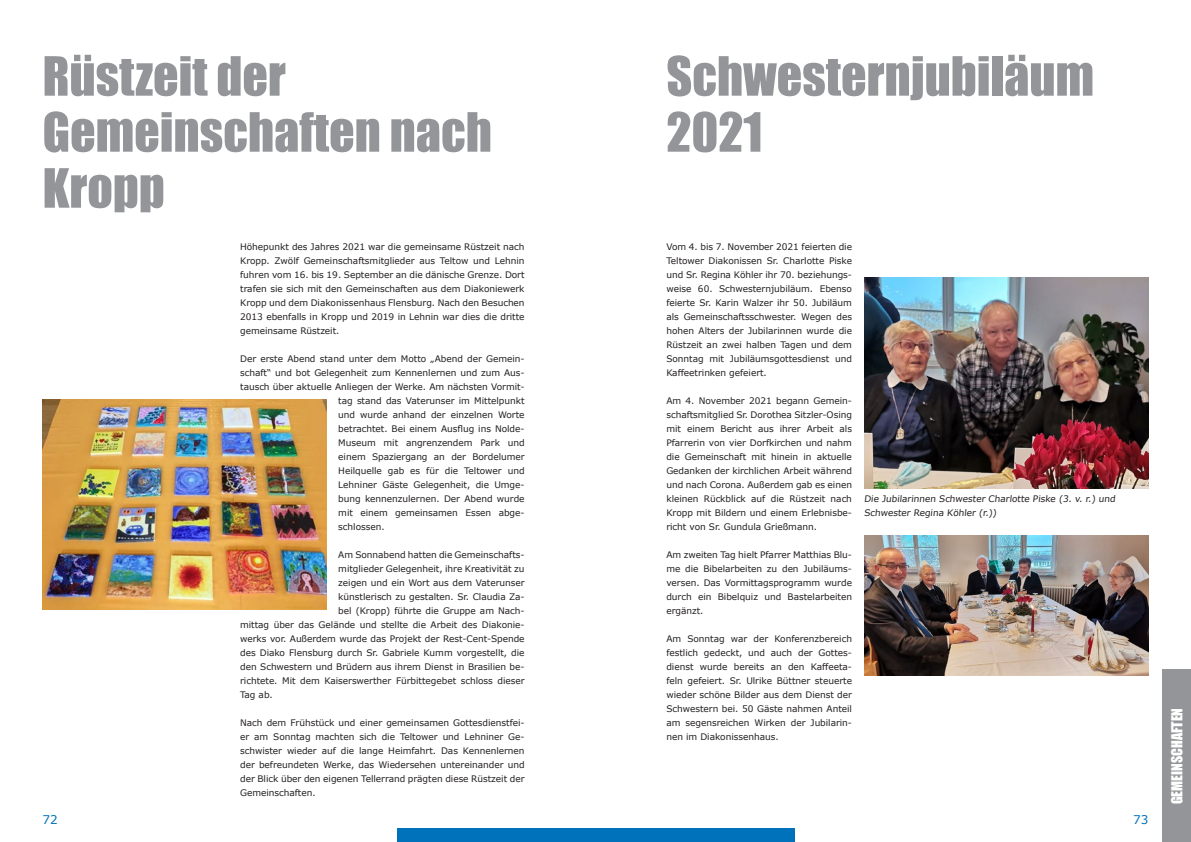
<style>
.page{position:relative;width:1191px;height:842px;background:#fff}
.page>*{position:absolute;margin:0;border:0;box-sizing:border-box;transform-origin:0 0}
.t1{font:50px/56px "Impact";color:#939598}
.t2{font:14px "Impact";color:#fff}
.t3{font:12px "Verdana";color:#0072bc}
.t4{font:9px/14px "Verdana";letter-spacing:-.005em;color:#231f20;text-align:justify}
</style>
<div class="page">
<div style="left:396px;top:828px;width:398px;height:14px;background:#0072bc"></div>
<img style="left:43px;top:399px;width:284px;height:210px">
<img style="left:864px;top:535px;width:284px;height:140px">
<div style="left:1162px;top:670px;width:29px;height:172px;background:#939598"></div>
<img style="left:864px;top:278px;width:284px;height:211px">
<h1 class="t1" style="left:43px;top:47px;width:451px">Rüstzeit der<br>Gemeinschaften nach<br>Kropp</h1>
<h1 class="t1" style="left:666px;top:47px;width:429px">Schwesternjubiläum<br>2021</h1>
<p class="t4" style="left:240px;top:239px;width:286px">Höhepunkt des Jahres 2021 war die gemeinsame Rüstzeit nach Kropp. Zwölf Gemeinschaftsmitglieder aus Teltow und Lehnin fuhren vom 16. bis 19. September an die dänische Grenze. Dort trafen sie sich mit den Gemeinschaften aus dem Diakoniewerk Kropp und dem Diakonissenhaus Flensburg. Nach den Besuchen 2013 ebenfalls in Kropp und 2019 in Lehnin war dies die dritte gemeinsame Rüstzeit.</p>
<p class="t4" style="left:240px;top:351px;width:286px">Der erste Abend stand unter dem Motto „Abend der Gemein-</p>
<p class="t4" style="left:240px;top:365px;width:286px">schaft“ und bot Gelegenheit zum Kennenlernen und zum Aus-</p>
<p class="t4" style="left:240px;top:379px;width:286px">tausch über aktuelle Anliegen der Werke. Am nächsten Vormit-</p>
<p class="t4" style="left:338px;top:393px;width:188px">tag stand das Vaterunser im Mittelpunkt</p>
<p class="t4" style="left:338px;top:407px;width:188px">und wurde anhand der einzelnen Worte</p>
<p class="t4" style="left:338px;top:421px;width:188px">betrachtet. Bei einem Ausflug ins Nolde-</p>
<p class="t4" style="left:338px;top:435px;width:188px">Museum mit angrenzendem Park und</p>
<p class="t4" style="left:338px;top:449px;width:188px">einem Spaziergang an der Bordelumer</p>
<p class="t4" style="left:338px;top:463px;width:188px">Heilquelle gab es für die Teltower und</p>
<p class="t4" style="left:338px;top:477px;width:188px">Lehniner Gäste Gelegenheit, die Umge-</p>
<p class="t4" style="left:338px;top:491px;width:188px">bung kennenzulernen. Der Abend wurde</p>
<p class="t4" style="left:338px;top:505px;width:188px">mit einem gemeinsamen Essen abge-</p>
<p class="t4" style="left:338px;top:519px;width:48px">schlossen.</p>
<p class="t4" style="left:338px;top:547px;width:188px">Am Sonnabend hatten die Gemeinschafts-</p>
<p class="t4" style="left:338px;top:561px;width:188px">mitglieder Gelegenheit, ihre Kreativität zu</p>
<p class="t4" style="left:338px;top:575px;width:188px">zeigen und ein Wort aus dem Vaterunser</p>
<p class="t4" style="left:338px;top:589px;width:188px">künstlerisch zu gestalten. Sr. Claudia Za-</p>
<p class="t4" style="left:338px;top:603px;width:188px">bel (Kropp) führte die Gruppe am Nach-</p>
<p class="t4" style="left:240px;top:617px;width:286px">mittag über das Gelände und stellte die Arbeit des Diakonie-</p>
<p class="t4" style="left:240px;top:631px;width:286px">werks vor. Außerdem wurde das Projekt der Rest-Cent-Spende</p>
<p class="t4" style="left:240px;top:645px;width:286px">des Diako Flensburg durch Sr. Gabriele Kumm vorgestellt, die</p>
<p class="t4" style="left:240px;top:659px;width:286px">den Schwestern und Brüdern aus ihrem Dienst in Brasilien be-</p>
<p class="t4" style="left:240px;top:673px;width:286px">richtete. Mit dem Kaiserswerther Fürbittegebet schloss dieser</p>
<p class="t4" style="left:240px;top:687px;width:34px">Tag ab.</p>
<p class="t4" style="left:240px;top:715px;width:286px">Nach dem Frühstück und einer gemeinsamen Gottesdienstfei&shy;er am Sonntag machten sich die Teltower und Lehniner Ge&shy;schwister wieder auf die lange Heimfahrt. Das Kennenlernen der befreundeten Werke, das Wiedersehen untereinander und der Blick über den eigenen Tellerrand prägten diese Rüstzeit der Gemeinschaften.</p>
<h2 class="t2" style="left:1166px;top:804px;width:98px;rotate:-90deg">GEMEINSCHAFTEN</h2>
<p class="t4" style="left:666px;top:239px;width:187px">Vom 4. bis 7. November 2021 feierten die Teltower Diakonissen Sr. Charlotte Piske und Sr. Regina Köhler ihr 70. beziehungs&shy;weise 60. Schwesternjubiläum. Ebenso feierte Sr. Karin Walzer ihr 50. Jubiläum als Gemeinschaftsschwester. Wegen des hohen Alters der Jubilarinnen wurde die Rüstzeit an zwei halben Tagen und dem Sonntag mit Jubiläumsgottesdienst und Kaffeetrinken gefeiert.</p>
<p class="t4" style="left:666px;top:393px;width:187px">Am 4. November 2021 begann Gemein&shy;schaftsmitglied Sr. Dorothea Sitzler-Osing mit einem Bericht aus ihrer Arbeit als Pfarrerin von vier Dorfkirchen und nahm die Gemeinschaft mit hinein in aktuelle Gedanken der kirchlichen Arbeit während und nach Corona. Außerdem gab es einen kleinen Rückblick auf die Rüstzeit nach Kropp mit Bildern und einem Erlebnisbe&shy;richt von Sr. Gundula Grießmann.</p>
<p class="t4" style="left:666px;top:547px;width:187px">Am zweiten Tag hielt Pfarrer Matthias Blu&shy;me die Bibelarbeiten zu den Jubiläums&shy;versen. Das Vormittagsprogramm wurde durch ein Bibelquiz und Bastelarbeiten ergänzt.</p>
<p class="t4" style="left:666px;top:631px;width:187px">Am Sonntag war der Konferenzbereich festlich gedeckt, und auch der Gottes&shy;dienst wurde bereits an den Kaffeeta&shy;feln gefeiert. Sr. Ulrike Büttner steuerte wieder schöne Bilder aus dem Dienst der Schwestern bei. 50 Gäste nahmen Anteil am segensreichen Wirken der Jubilarin&shy;nen im Diakonissenhaus.</p>
<p class="t4" style="left:864px;top:491px;width:254px">Die Jubilarinnen Schwester Charlotte Piske (3. v. r.) und<br>Schwester Regina Köhler (r.))</p>
<h3 class="t3" style="left:43px;top:811px;width:17px">72</h3>
<h3 class="t3" style="left:1133px;top:811px;width:17px">73</h3>
</div>
